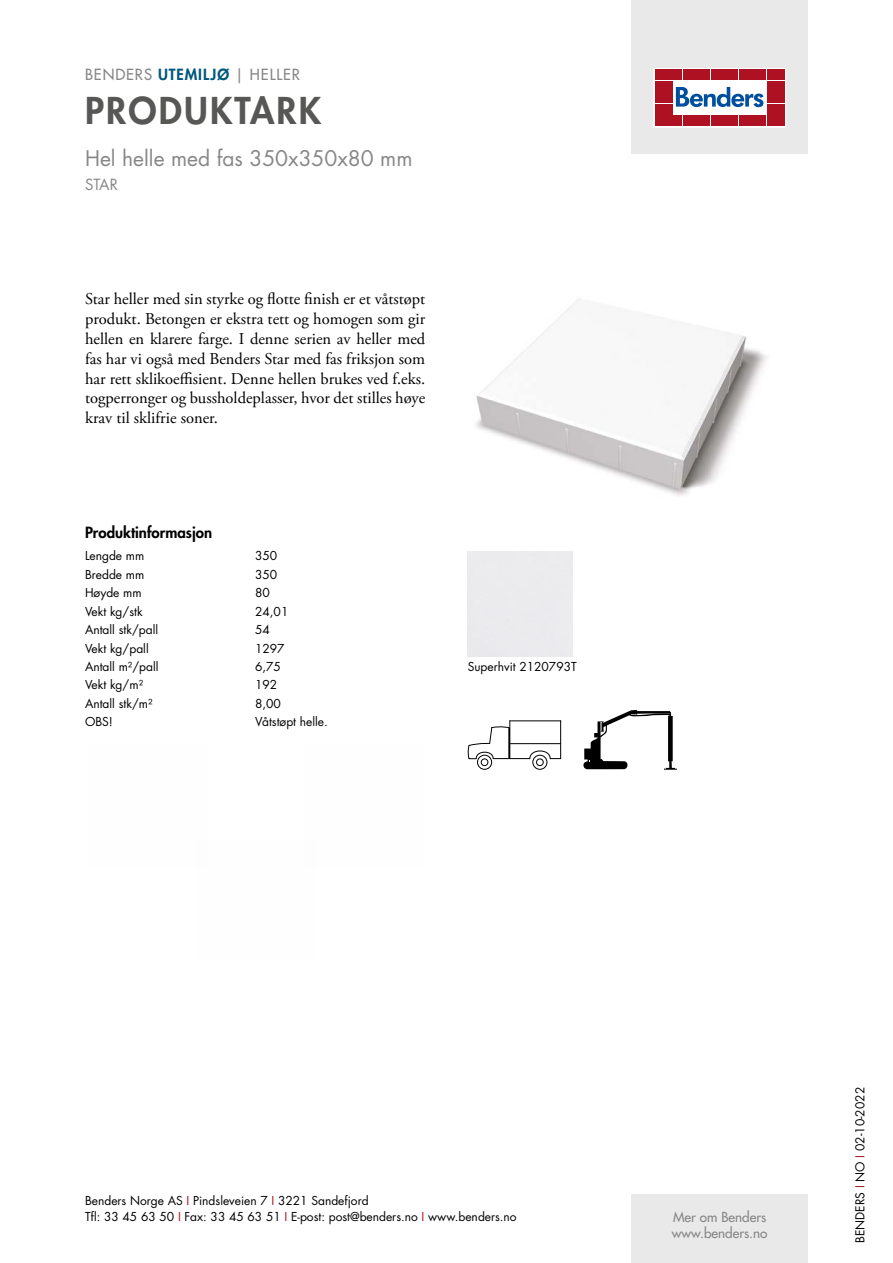
<style>
.page{position:relative;width:893px;height:1263px;background:#fff}
.page>*{position:absolute;margin:0;border:0;box-sizing:border-box;transform-origin:0 0}
.t1{font:800 36px "Futura Std";letter-spacing:.06em;color:#575756}
.t2{font:21px "Futura Std";color:#878787}
.t3{font:16.5px/19.8px "Adobe Garamond Pro";color:#000;text-align:justify}
.t4{font:500 15px "Futura Std";letter-spacing:.06em;color:#878787}
.t5{font:800 15px "Futura Std";color:#000}
.t6{font:15px "Futura Std";color:#878787}
.t7{font:500 13.5px/16.2px "Futura Std";color:#878787}
.t8{font:12px/16.5px "Futura Std";color:#000}
.s1{font-weight:800;color:#00577c}
.s2{color:#ae1122}
</style>
<div class="page">
<div style="left:631px;top:0;width:177px;height:153px;background:#e9e9e9"></div>
<div style="left:631px;top:1195px;width:177px;height:68px;background:#e9e9e9"></div>
<svg style="left:656px;top:70px;width:128px;height:55px;background:#ebc5ca"></svg>
<div style="left:654px;top:68px;width:132px;height:59px;border:1px solid #fff"></div>
<div style="left:655px;top:70px;width:8px;height:10px;background:#ae1122"></div>
<div style="left:664px;top:70px;width:8px;height:10px;background:#ae1122"></div>
<div style="left:655px;top:81px;width:8px;height:10px;background:#ae1122"></div>
<div style="left:664px;top:81px;width:8px;height:10px;background:#ae1122"></div>
<div style="left:655px;top:93px;width:8px;height:10px;background:#ae1122"></div>
<div style="left:664px;top:93px;width:8px;height:10px;background:#ae1122"></div>
<div style="left:655px;top:104px;width:8px;height:11px;background:#ae1122"></div>
<div style="left:664px;top:104px;width:8px;height:11px;background:#ae1122"></div>
<div style="left:655px;top:116px;width:8px;height:10px;background:#ae1122"></div>
<div style="left:664px;top:116px;width:8px;height:10px;background:#ae1122"></div>
<div style="left:674px;top:70px;width:8px;height:10px;background:#ae1122"></div>
<div style="left:683px;top:70px;width:8px;height:10px;background:#ae1122"></div>
<div style="left:692px;top:70px;width:8px;height:10px;background:#ae1122"></div>
<div style="left:702px;top:70px;width:8px;height:10px;background:#ae1122"></div>
<div style="left:711px;top:70px;width:8px;height:10px;background:#ae1122"></div>
<div style="left:720px;top:70px;width:8px;height:10px;background:#ae1122"></div>
<div style="left:730px;top:70px;width:8px;height:10px;background:#ae1122"></div>
<div style="left:739px;top:70px;width:8px;height:10px;background:#ae1122"></div>
<div style="left:748px;top:70px;width:8px;height:10px;background:#ae1122"></div>
<div style="left:758px;top:70px;width:8px;height:10px;background:#ae1122"></div>
<div style="left:674px;top:116px;width:8px;height:10px;background:#ae1122"></div>
<div style="left:683px;top:116px;width:8px;height:10px;background:#ae1122"></div>
<div style="left:692px;top:116px;width:8px;height:10px;background:#ae1122"></div>
<div style="left:702px;top:116px;width:8px;height:10px;background:#ae1122"></div>
<div style="left:711px;top:116px;width:8px;height:10px;background:#ae1122"></div>
<div style="left:720px;top:116px;width:8px;height:10px;background:#ae1122"></div>
<div style="left:730px;top:116px;width:8px;height:10px;background:#ae1122"></div>
<div style="left:739px;top:116px;width:8px;height:10px;background:#ae1122"></div>
<div style="left:748px;top:116px;width:8px;height:10px;background:#ae1122"></div>
<div style="left:758px;top:116px;width:8px;height:10px;background:#ae1122"></div>
<div style="left:767px;top:70px;width:8px;height:10px;background:#ae1122"></div>
<div style="left:776px;top:70px;width:8px;height:10px;background:#ae1122"></div>
<div style="left:767px;top:81px;width:8px;height:10px;background:#ae1122"></div>
<div style="left:776px;top:81px;width:8px;height:10px;background:#ae1122"></div>
<div style="left:767px;top:93px;width:8px;height:10px;background:#ae1122"></div>
<div style="left:776px;top:93px;width:8px;height:10px;background:#ae1122"></div>
<div style="left:767px;top:104px;width:8px;height:11px;background:#ae1122"></div>
<div style="left:776px;top:104px;width:8px;height:11px;background:#ae1122"></div>
<div style="left:767px;top:116px;width:8px;height:10px;background:#ae1122"></div>
<div style="left:776px;top:116px;width:8px;height:10px;background:#ae1122"></div>
<svg style="left:676px;top:87px;width:87px;height:20px;background:#89add2"></svg>
<img style="left:476px;top:299px;width:291px;height:197px">
<div style="left:477px;top:755px;width:15px;height:15px;border:1px solid #000;border-radius:50%"></div>
<div style="left:532px;top:755px;width:15px;height:15px;border:1px solid #000;border-radius:50%"></div>
<svg style="left:468px;top:720px;width:93px;height:46px"></svg>
<svg style="left:583px;top:710px;width:94px;height:60px"></svg>
<p class="t4" style="left:85px;top:65px;width:216px">BENDERS <span class="s1">UTEMILJØ</span> | HELLER</p>
<h1 class="t1" style="left:85px;top:87px;width:238px">PRODUKTARK</h1>
<p class="t2" style="left:85px;top:144px;width:329px">Hel helle med fas 350x350x80 mm</p>
<p class="t6" style="left:85px;top:175px;width:34px">STAR</p>
<p class="t3" style="left:85px;top:290px;width:342px">Star heller med sin styrke og flotte finish er et våtstøpt produkt. Betongen er ekstra tett og homogen som gir hellen en klarere farge. I denne serien av heller med fas har vi også med Benders Star med fas friksjon som har rett sklikoeffisient. Denne hellen brukes ved f.eks. togperronger og bussholdeplasser, hvor det stilles høye krav til sklifrie soner.</p>
<p class="t5" style="left:85px;top:522px;width:129px">Produktinformasjon</p>
<p class="t8" style="left:85px;top:548px;width:61px">Lengde mm</p>
<p class="t8" style="left:255px;top:548px;width:24px">350</p>
<p class="t8" style="left:85px;top:566px;width:61px">Bredde mm</p>
<p class="t8" style="left:255px;top:566px;width:24px">350</p>
<p class="t8" style="left:85px;top:585px;width:58px">Høyde mm</p>
<p class="t8" style="left:255px;top:585px;width:16px">80</p>
<p class="t8" style="left:85px;top:603px;width:59px">Vekt kg/stk</p>
<p class="t8" style="left:255px;top:603px;width:35px">24,01</p>
<p class="t8" style="left:85px;top:621px;width:75px">Antall stk/pall</p>
<p class="t8" style="left:255px;top:621px;width:16px">54</p>
<p class="t8" style="left:85px;top:640px;width:65px">Vekt kg/pall</p>
<p class="t8" style="left:255px;top:640px;width:31px">1297</p>
<p class="t8" style="left:85px;top:658px;width:75px">Antall m²/pall</p>
<p class="t8" style="left:255px;top:658px;width:27px">6,75</p>
<p class="t8" style="left:85px;top:677px;width:60px">Vekt kg/m²</p>
<p class="t8" style="left:255px;top:677px;width:24px">192</p>
<p class="t8" style="left:85px;top:695px;width:69px">Antall stk/m²</p>
<p class="t8" style="left:255px;top:695px;width:27px">8,00</p>
<p class="t8" style="left:85px;top:714px;width:29px">OBS!</p>
<p class="t8" style="left:255px;top:714px;width:74px">Våtstøpt helle.</p>
<p class="t8" style="left:468px;top:659px;width:111px">Superhvit 2120793T</p>
<p class="t8" style="left:85px;top:1192px;width:433px">Benders Norge AS <span class="s2">I</span> Pindsleveien 7 <span class="s2">I</span> 3221 Sandefjord<br>Tfl: 33 45 63 50 <span class="s2">I</span> Fax: 33 45 63 51 <span class="s2">I</span> E-post: post@benders.no <span class="s2">I</span> www.benders.no</p>
<p class="t7" style="left:672px;top:1209px;width:97px">Mer om Benders www.benders.no</p>
<p class="t8" style="left:852px;top:1243px;width:157px;rotate:-90deg">BENDERS <span class="s2">I</span> NO <span class="s2">I</span> 02-10-2022</p>
</div>
